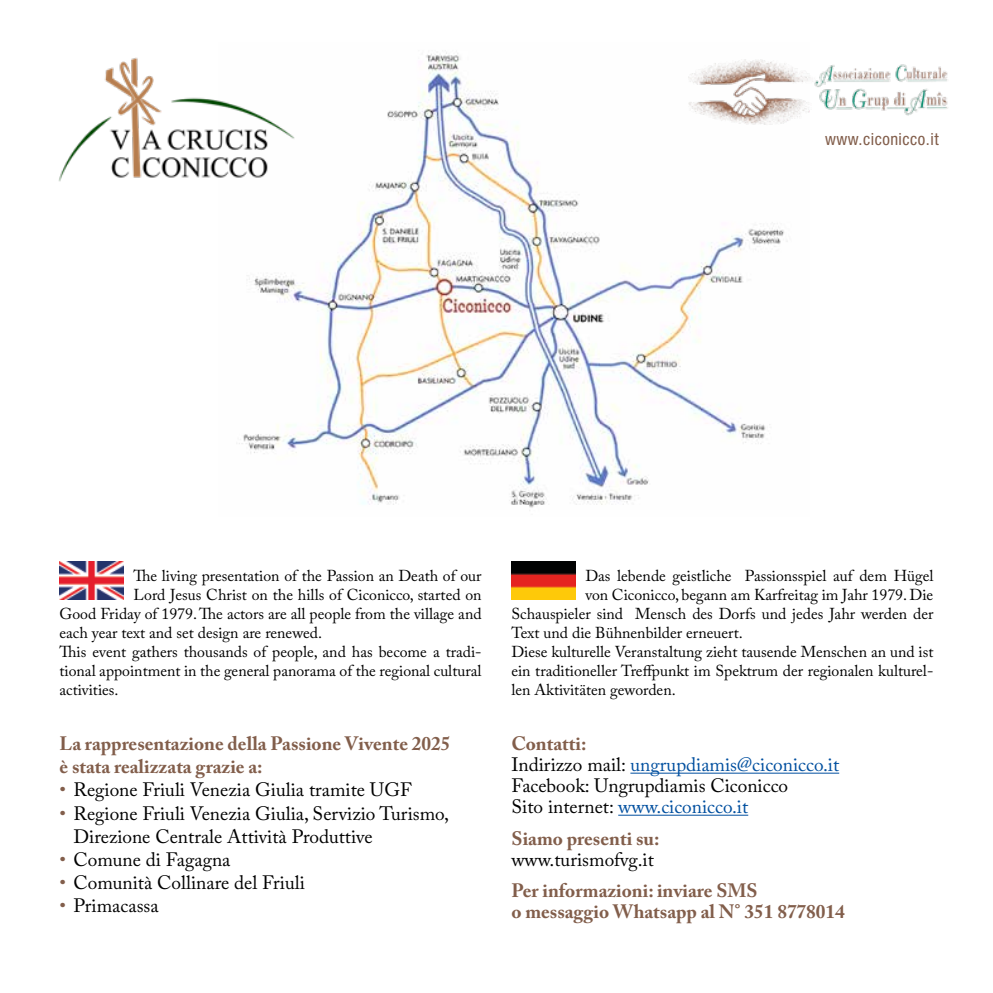
<style>
.page{position:relative;width:993px;height:993px;background:#fff}
.page>*{position:absolute;margin:0;border:0;box-sizing:border-box;transform-origin:0 0}
.t1{font:19.25px/21px "Adobe Caslon Pro";color:#000}
.t2{font:700 19.25px/23.1px "Adobe Caslon Pro";color:#825e4b}
.t3{font:condensed 16.8px "Helvetica Neue LT Std";letter-spacing:.03em;color:#825e4b}
.t4{font:15.75px "Adobe Caslon Pro";color:#000}
.s1{color:#825e4b}
.s2{font-weight:700;color:#825e4b}
.s3{color:#004f9f}
</style>
<div class="page">
<hr style="left:630px;top:772px;width:208px;height:1px;background:#004f9f">
<hr style="left:618px;top:814px;width:130px;height:1px;background:#004f9f">
<img style="left:239px;top:50px;width:549px;height:458px">
<img style="left:688px;top:53px;width:260px;height:77px">
<img style="left:58px;top:50px;width:240px;height:147px">
<img style="left:60px;top:561px;width:63px;height:38px">
<img style="left:511px;top:561px;width:64px;height:38px">
<p class="t3" style="left:824px;top:129px;width:115px">www.ciconicco.it</p>
<p class="t4" style="left:133px;top:566px;width:349px">The living presentation of the Passion an Death of our</p>
<p class="t4" style="left:133px;top:585px;width:349px">Lord Jesus Christ on the hills of Ciconicco, started on</p>
<p class="t4" style="left:60px;top:604px;width:423px">Good Friday of 1979. The actors are all people from the village and</p>
<p class="t4" style="left:60px;top:623px;width:264px">each year text and set design are renewed.</p>
<p class="t4" style="left:60px;top:642px;width:423px">This event gathers thousands of people, and has become a tradi-</p>
<p class="t4" style="left:60px;top:661px;width:423px">tional appointment in the general panorama of the regional cultural</p>
<p class="t4" style="left:60px;top:680px;width:60px">activities.</p>
<p class="t2" style="left:60px;top:731px;width:392px">La rappresentazione della Passione Vivente 2025 è stata realizzata grazie a:</p>
<p class="t1" style="left:60px;top:779px;width:353px"><span class="s1">•</span> Regione Friuli Venezia Giulia tramite UGF</p>
<p class="t1" style="left:74px;top:801px;width:377px;line-height:23.1px;text-indent:-14px"><span class="s1">•</span> Regione Friuli Venezia Giulia, Servizio Turismo,<br>Direzione Centrale Attività Produttive</p>
<p class="t1" style="left:60px;top:848px;width:172px"><span class="s1">•</span> Comune di Fagagna</p>
<p class="t1" style="left:60px;top:871px;width:247px"><span class="s1">•</span> Comunità Collinare del Friuli</p>
<p class="t1" style="left:60px;top:894px;width:101px"><span class="s1">•</span> Primacassa</p>
<p class="t4" style="left:585px;top:566px;width:349px">Das lebende geistliche Passionsspiel auf dem Hügel</p>
<p class="t4" style="left:585px;top:585px;width:349px">von Ciconicco, begann am Karfreitag im Jahr 1979. Die</p>
<p class="t4" style="left:511px;top:604px;width:423px">Schauspieler sind Mensch des Dorfs und jedes Jahr werden der</p>
<p class="t4" style="left:511px;top:623px;width:233px">Text und die Bühnenbilder erneuert.</p>
<p class="t4" style="left:511px;top:642px;width:423px">Diese kulturelle Veranstaltung zieht tausende Menschen an und ist</p>
<p class="t4" style="left:511px;top:661px;width:423px">ein traditioneller Treffpunkt im Spektrum der regionalen kulturel-</p>
<p class="t4" style="left:511px;top:680px;width:166px">len Aktivitäten geworden.</p>
<p class="t1" style="left:511px;top:732px;width:329px"><span class="s2">Contatti:<br></span>Indirizzo mail: <span class="s3">ungrupdiamis@ciconicco.it<br></span>Facebook: Ungrupdiamis Ciconicco<br>Sito internet: <span class="s3">www.ciconicco.it</span></p>
<p class="t2" style="left:511px;top:826px;width:150px">Siamo presenti su:</p>
<p class="t1" style="left:511px;top:848px;width:144px">www.turismofvg.it</p>
<p class="t2" style="left:511px;top:879px;width:335px;line-height:21px">Per informazioni: inviare SMS<br>o messaggio Whatsapp al N° 351 8778014</p>
</div>
